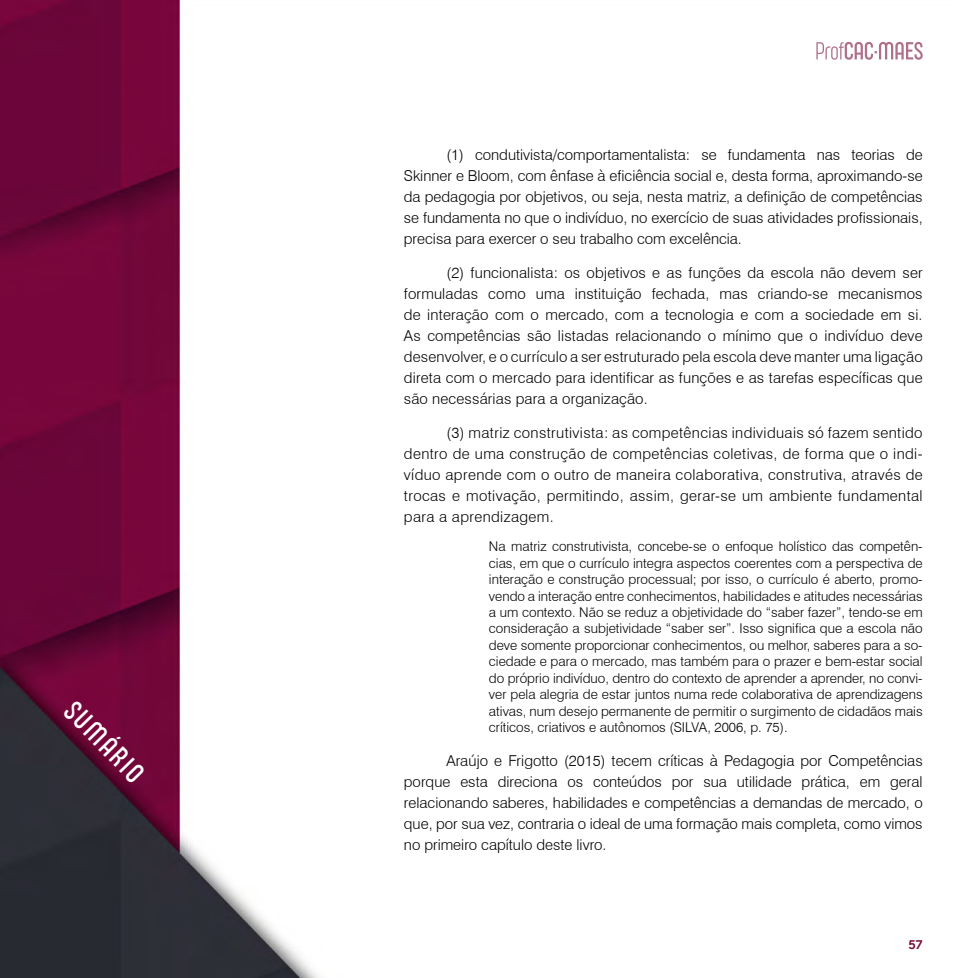
<style>
.page{position:relative;width:978px;height:978px;background:#fff}
.page>*{position:absolute;margin:0;border:0;box-sizing:border-box;transform-origin:0 0}
.t1{font:300 28.95px "Sugo Pro Display Trial";color:#fff}
.t2{font:300 15px/21px "Swiss 721 BT";letter-spacing:.005em;color:#000;text-align:justify}
.t3{font:300 13.5px/16.5px "Swiss 721 BT";color:#000;text-align:justify}
.t4{font:12px "Geometos";color:#77113e}
</style>
<div class="page">
<img style="left:0;top:0;width:919px;height:978px">
<svg style="left:816px;top:42px;width:107px;height:18px"></svg>
<h1 class="t1" style="left:81px;top:694px;width:101px;rotate:46deg">SUMÁRIO</h1>
<p class="t2" style="left:404px;top:144px;width:520px;text-indent:43px">(1) condutivista/comportamentalista: se fundamenta nas teorias de Skinner e Bloom, com ênfase à eficiência social e, desta forma, aproximando-se da pedagogia por objetivos, ou seja, nesta matriz, a definição de competências se fundamenta no que o indivíduo, no exercício de suas atividades profissionais, precisa para exercer o seu trabalho com excelência.</p>
<p class="t2" style="left:404px;top:262px;width:520px;text-indent:43px">(2) funcionalista: os objetivos e as funções da escola não devem ser formuladas como uma instituição fechada, mas criando-se mecanismos de interação com o mercado, com a tecnologia e com a sociedade em si.<br>As competências são listadas relacionando o mínimo que o indivíduo deve desenvolver, e o currículo a ser estruturado pela escola deve manter uma ligação direta com o mercado para identificar as funções e as tarefas específicas que são necessárias para a organização.</p>
<p class="t2" style="left:404px;top:422px;width:520px;text-indent:43px">(3) matriz construtivista: as competências individuais só fazem sentido dentro de uma construção de competências coletivas, de forma que o indi&shy;víduo aprende com o outro de maneira colaborativa, construtiva, através de trocas e motivação, permitindo, assim, gerar-se um ambiente fundamental para a aprendizagem.</p>
<p class="t3" style="left:489px;top:538px;width:435px">Na matriz construtivista, concebe-se o enfoque holístico das competên&shy;cias, em que o currículo integra aspectos coerentes com a perspectiva de interação e construção processual; por isso, o currículo é aberto, promo&shy;vendo a interação entre conhecimentos, habilidades e atitudes necessárias a um contexto. Não se reduz a objetividade do “saber fazer”, tendo-se em consideração a subjetividade “saber ser”. Isso significa que a escola não deve somente proporcionar conhecimentos, ou melhor, saberes para a so&shy;ciedade e para o mercado, mas também para o prazer e bem-estar social do próprio indivíduo, dentro do contexto de aprender a aprender, no convi&shy;ver pela alegria de estar juntos numa rede colaborativa de aprendizagens ativas, num desejo permanente de permitir o surgimento de cidadãos mais críticos, criativos e autônomos (SILVA, 2006, p. 75).</p>
<p class="t2" style="left:404px;top:750px;width:520px;text-indent:43px">Araújo e Frigotto (2015) tecem críticas à Pedagogia por Competências porque esta direciona os conteúdos por sua utilidade prática, em geral relacionando saberes, habilidades e competências a demandas de mercado, o que, por sua vez, contraria o ideal de uma formação mais completa, como vimos no primeiro capítulo deste livro.</p>
<p class="t4" style="left:909px;top:938px;width:16px">57</p>
</div>
